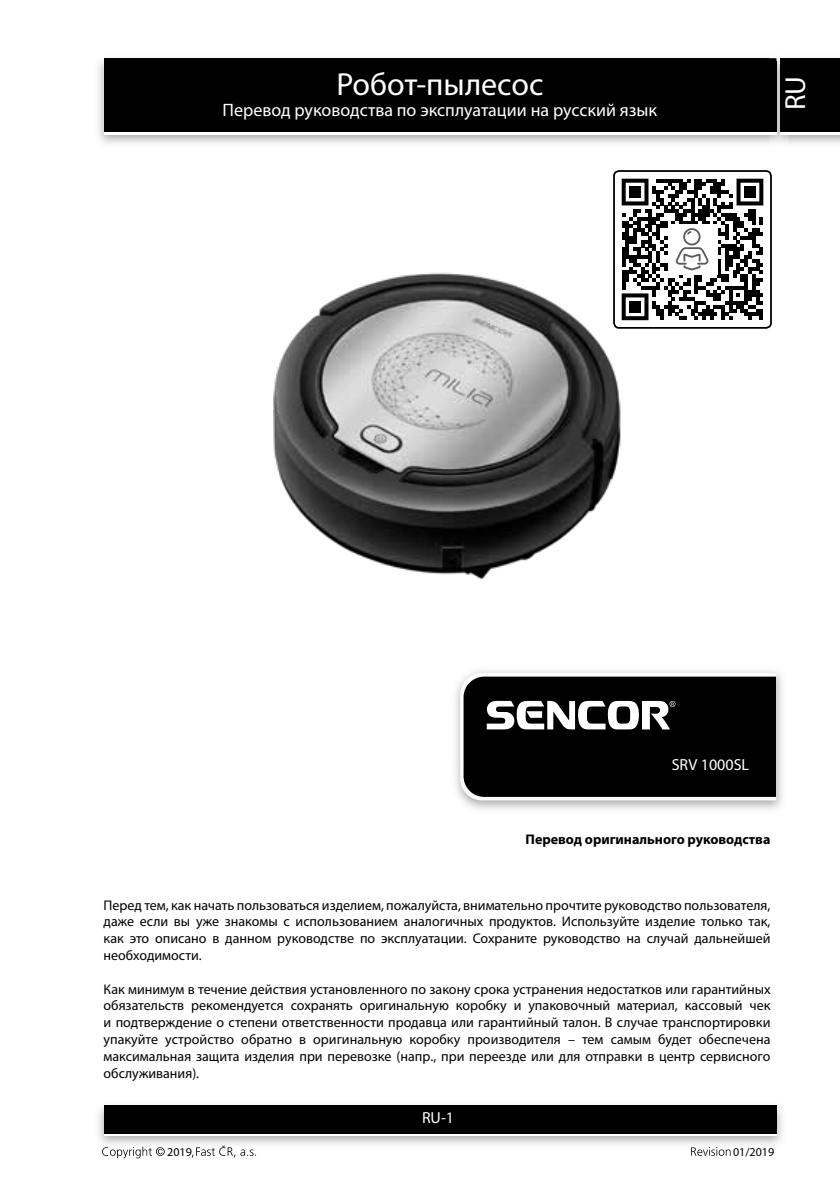
<style>
.page{position:relative;width:840px;height:1191px;background:#fff}
.page>*{position:absolute;margin:0;border:0;box-sizing:border-box;transform-origin:0 0}
.t1{font:32px "Myriad Pro";color:#fff}
.t2{font:29px "Myriad Pro";color:#fff}
.t3{font:18px "Myriad Pro";color:#fff}
.t4{font:16px "Myriad Pro";color:#fff}
.t5{font:14px/16.8px "Myriad Pro";color:#000;text-align:justify}
.t6{font:700 14px "Myriad Pro";color:#000}
.t7{font:12px "Myriad Pro";color:#000}
</style>
<div class="page">
<div style="left:104px;top:58px;width:671px;height:74px;background:#000"></div>
<img style="left:98px;top:1105px;width:685px;height:40px">
<div style="left:104px;top:1108px;width:671px;height:28px;background:linear-gradient(to right,#fff,#fff)"></div>
<div style="left:104px;top:1105px;width:671px;height:28px;background:#000"></div>
<img style="left:768px;top:56px;width:19px;height:90px">
<svg style="left:768px;top:132px;width:7px;height:3px"></svg>
<img style="left:768px;top:58px;width:7px;height:3px">
<img style="left:768px;top:61px;width:7px;height:71px">
<div style="left:780px;top:61px;width:59px;height:74px;background:#fff"></div>
<div style="left:780px;top:58px;width:59px;height:74px;background:#000"></div>
<img style="left:455px;top:670px;width:327px;height:140px">
<svg style="left:460px;top:673px;width:315px;height:127px;background:#252525"></svg>
<svg style="left:102px;top:1146px;width:63px;height:12px"></svg>
<svg style="left:192px;top:1145px;width:64px;height:12px"></svg>
<svg style="left:691px;top:1147px;width:39px;height:8px"></svg>
<img style="left:273px;top:272px;width:348px;height:307px">
<div style="left:612px;top:170px;width:159px;height:159px;border:2px solid #000;border-radius:5px"></div>
<svg style="left:613px;top:171px;width:157px;height:157px"></svg>
<h1 class="t1" style="left:336px;top:64px;width:208px">Робот-пылесос</h1>
<p class="t3" style="left:222px;top:99px;width:436px">Перевод руководства по эксплуатации на русский язык</p>
<h2 class="t2" style="left:777px;top:110px;width:36px;rotate:-90deg">RU</h2>
<p class="t4" style="left:671px;top:754px;width:79px">SRV 1000SL</p>
<p class="t6" style="left:525px;top:829px;width:246px">Перевод оригинального руководства</p>
<p class="t5" style="left:103px;top:896px;width:668px">Перед тем, как начать пользоваться изделием, пожалуйста, внимательно прочтите руководство пользователя, даже если вы уже знакомы с использованием аналогичных продуктов. Используйте изделие только так, как это описано в данном руководстве по эксплуатации. Сохраните руководство на случай дальнейшей необходимости.</p>
<p class="t5" style="left:103px;top:980px;width:668px">Как минимум в течение действия установленного по закону срока устранения недостатков или гарантийных обязательств рекомендуется сохранять оригинальную коробку и упаковочный материал, кассовый чек и подтверждение о степени ответственности продавца или гарантийный талон. В случае транспортировки упакуйте устройство обратно в оригинальную коробку производителя – тем самым будет обеспечена максимальная защита изделия при перевозке (напр., при переезде или для отправки в центр сервисного обслуживания).</p>
<p class="t4" style="left:422px;top:1108px;width:34px">RU-1</p>
<p class="t7" style="left:167px;top:1144px;width:26px">2019</p>
<p class="t7" style="left:732px;top:1144px;width:43px">01/2019</p>
</div>
